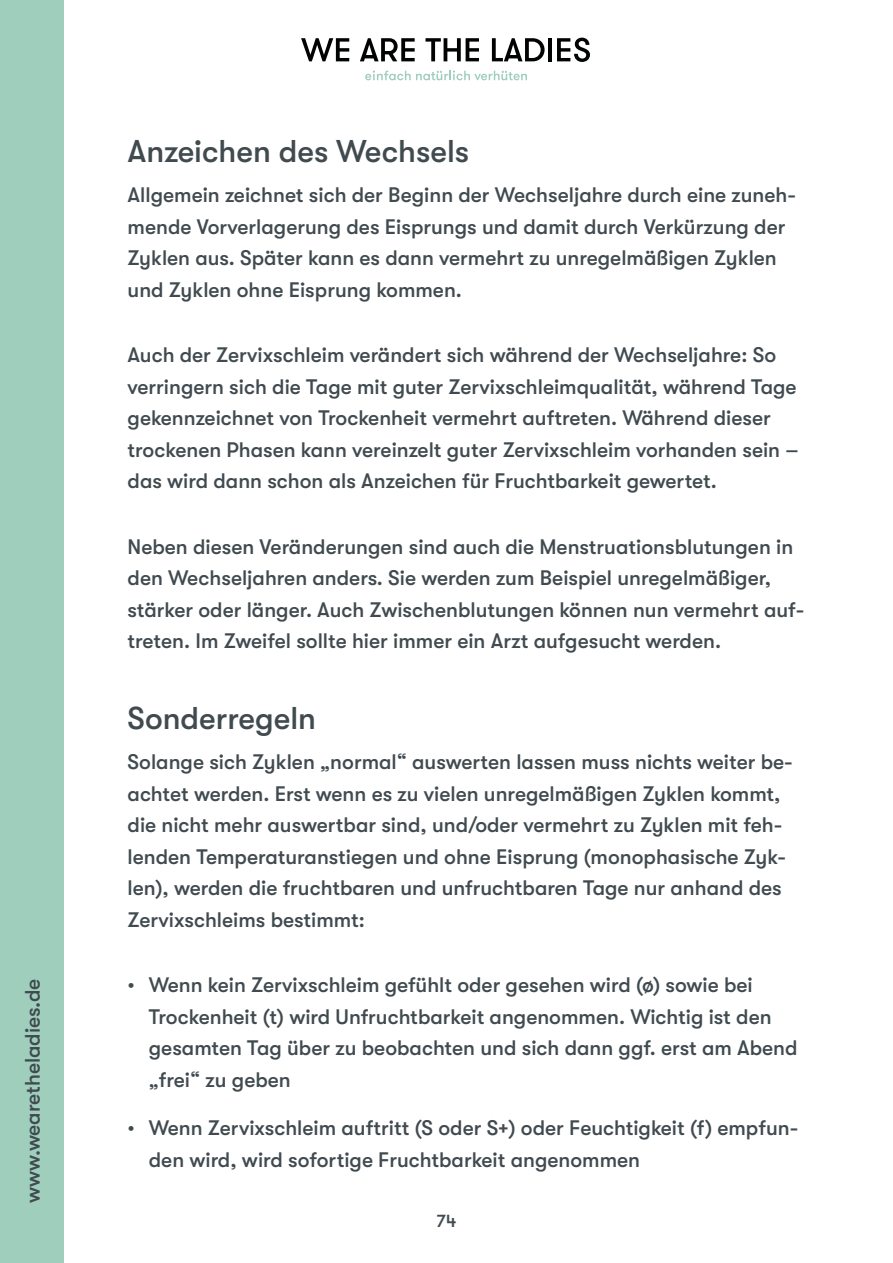
<style>
.page{position:relative;width:893px;height:1263px;background:#fff}
.page>*{position:absolute;margin:0;border:0;box-sizing:border-box;transform-origin:0 0}
.t1{font:500 31.5px "GT Walsheim";color:#404a4f}
.t2{font:500 21px/31.5px "GT Walsheim";color:#404a4f}
.t3{font:500 18px "GT Walsheim";color:#404a4f}
</style>
<div class="page">
<div style="left:0;top:0;width:64px;height:1263px;background:#9fcfbc"></div>
<svg style="left:301px;top:38px;width:48px;height:23px"></svg>
<svg style="left:360px;top:38px;width:55px;height:23px"></svg>
<svg style="left:425px;top:38px;width:54px;height:23px"></svg>
<svg style="left:492px;top:38px;width:53px;height:23px"></svg>
<hr style="left:548px;top:38px;width:4px;height:23px;background:#010202">
<svg style="left:557px;top:38px;width:33px;height:24px"></svg>
<svg style="left:365px;top:70px;width:162px;height:10px"></svg>
<p class="t2" style="left:17px;top:1203px;width:226px;rotate:-90deg">www.wearetheladies.de</p>
<h1 class="t1" style="left:128px;top:133px;width:343px">Anzeichen des Wechsels</h1>
<p class="t2" style="left:128px;top:179px;width:670px">Allgemein zeichnet sich der Beginn der Wechseljahre durch eine zuneh&shy;mende Vorverlagerung des Eisprungs und damit durch Verkürzung der Zyklen aus. Später kann es dann vermehrt zu unregelmäßigen Zyklen und Zyklen ohne Eisprung kommen.</p>
<p class="t2" style="left:128px;top:339px;width:672px">Auch der Zervixschleim verändert sich während der Wechseljahre: So verringern sich die Tage mit guter Zervixschleimqualität, während Tage gekennzeichnet von Trockenheit vermehrt auftreten. Während dieser trockenen Phasen kann vereinzelt guter Zervixschleim vorhanden sein – das wird dann schon als Anzeichen für Fruchtbarkeit gewertet.</p>
<p class="t2" style="left:128px;top:531px;width:678px">Neben diesen Veränderungen sind auch die Menstruationsblutungen in den Wechseljahren anders. Sie werden zum Beispiel unregelmäßiger, stärker oder länger. Auch Zwischenblutungen können nun vermehrt auf&shy;treten. Im Zweifel sollte hier immer ein Arzt aufgesucht werden.</p>
<h1 class="t1" style="left:128px;top:700px;width:190px">Sonderregeln</h1>
<p class="t2" style="left:128px;top:746px;width:667px">Solange sich Zyklen „normal“ auswerten lassen muss nichts weiter be&shy;achtet werden. Erst wenn es zu vielen unregelmäßigen Zyklen kommt, die nicht mehr auswertbar sind, und/oder vermehrt zu Zyklen mit feh&shy;lenden Temperaturanstiegen und ohne Eisprung (monophasische Zyk&shy;len), werden die fruchtbaren und unfruchtbaren Tage nur anhand des Zervixschleims bestimmt:</p>
<p class="t2" style="left:149px;top:969px;width:650px;text-indent:-21px">• Wenn kein Zervixschleim gefühlt oder gesehen wird (ø) sowie bei Trockenheit (t) wird Unfruchtbarkeit angenommen. Wichtig ist den gesamten Tag über zu beobachten und sich dann ggf. erst am Abend „frei“ zu geben</p>
<p class="t2" style="left:149px;top:1112px;width:651px;text-indent:-21px">• Wenn Zervixschleim auftritt (S oder S+) oder Feuchtigkeit (f) empfun&shy;den wird, wird sofortige Fruchtbarkeit angenommen</p>
<p class="t3" style="left:436px;top:1211px;width:22px">74</p>
</div>
